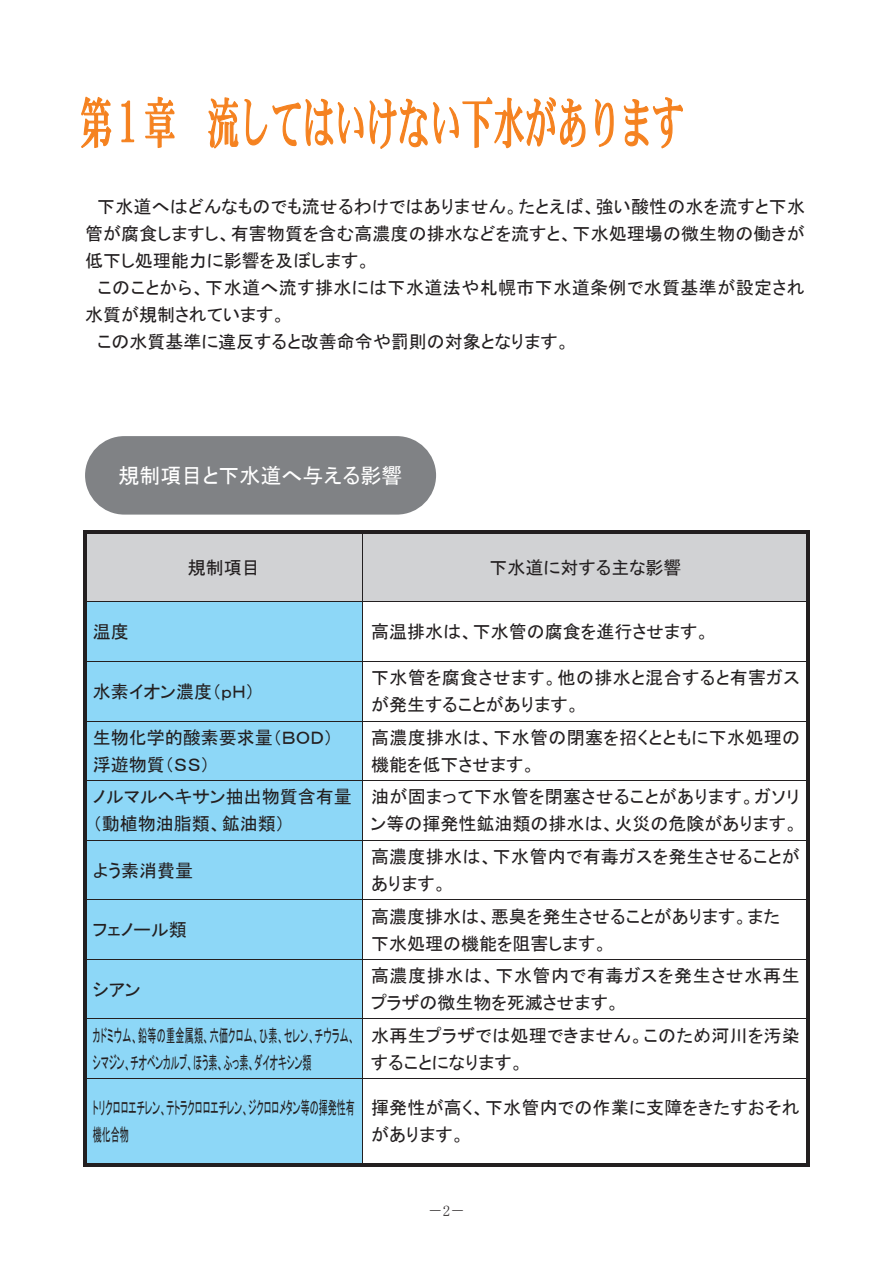
<style>
.page{position:relative;width:893px;height:1263px;background:#fff}
.page>*{position:absolute;margin:0;border:0;box-sizing:border-box;transform-origin:0 0}
.t1{font:21px "MS P Gothic";color:#fff}
.t2{font:18px/27px "MS P Gothic";letter-spacing:.005em;color:#231f20}
.t3{font:18px/27px "MS P Gothic";letter-spacing:.025em;color:#231f20;scale:.5 1}
.t4{font:18px "MS P Gothic";letter-spacing:.025em;color:#231f20}
.t5{font:18px/27px "MS P Gothic";letter-spacing:.035em;color:#231f20}
.t6{font:18px/27px "MS P Gothic";letter-spacing:.005em;color:#231f20;scale:.5 1}
.t7{font:15px "MS P Mincho";color:#231f20}
</style>
<div class="page">
<div style="left:86px;top:534px;width:277px;height:68px;background:#d1d2d4"></div>
<div style="left:363px;top:534px;width:444px;height:68px;background:#d1d2d4"></div>
<hr style="left:83px;top:531px;width:280px;height:3px;background:#231f20">
<hr style="left:363px;top:531px;width:443px;height:3px;background:#231f20">
<svg style="left:806px;top:531px;width:4px;height:3px"></svg>
<hr style="left:83px;top:534px;width:3px;height:68px;background:#231f20">
<hr style="left:363px;top:534px;width:1px;height:68px;background:#231f20">
<hr style="left:806px;top:534px;width:4px;height:68px;background:#231f20">
<div style="left:86px;top:602px;width:277px;height:59px;background:#8dd7f7"></div>
<hr style="left:83px;top:602px;width:727px;height:1px;background:#231f20">
<hr style="left:83px;top:602px;width:3px;height:59px;background:#231f20">
<hr style="left:363px;top:602px;width:1px;height:59px;background:#231f20">
<hr style="left:806px;top:602px;width:4px;height:59px;background:#231f20">
<div style="left:86px;top:662px;width:277px;height:59px;background:#8dd7f7"></div>
<hr style="left:83px;top:661px;width:727px;height:1px;background:#231f20">
<hr style="left:83px;top:662px;width:3px;height:59px;background:#231f20">
<hr style="left:363px;top:662px;width:1px;height:59px;background:#231f20">
<hr style="left:806px;top:662px;width:4px;height:59px;background:#231f20">
<div style="left:86px;top:721px;width:277px;height:59px;background:#8dd7f7"></div>
<hr style="left:83px;top:721px;width:727px;height:1px;background:#231f20">
<hr style="left:83px;top:721px;width:3px;height:59px;background:#231f20">
<hr style="left:363px;top:721px;width:1px;height:59px;background:#231f20">
<hr style="left:806px;top:721px;width:4px;height:59px;background:#231f20">
<div style="left:86px;top:781px;width:277px;height:59px;background:#8dd7f7"></div>
<hr style="left:83px;top:780px;width:727px;height:1px;background:#231f20">
<hr style="left:83px;top:781px;width:3px;height:59px;background:#231f20">
<hr style="left:363px;top:781px;width:1px;height:59px;background:#231f20">
<hr style="left:806px;top:781px;width:4px;height:59px;background:#231f20">
<div style="left:86px;top:841px;width:277px;height:58px;background:#8dd7f7"></div>
<hr style="left:83px;top:840px;width:727px;height:1px;background:#231f20">
<hr style="left:83px;top:841px;width:3px;height:58px;background:#231f20">
<hr style="left:363px;top:841px;width:1px;height:58px;background:#231f20">
<hr style="left:806px;top:841px;width:4px;height:58px;background:#231f20">
<div style="left:86px;top:900px;width:277px;height:59px;background:#8dd7f7"></div>
<hr style="left:83px;top:899px;width:727px;height:1px;background:#231f20">
<hr style="left:83px;top:900px;width:3px;height:59px;background:#231f20">
<hr style="left:363px;top:900px;width:1px;height:59px;background:#231f20">
<hr style="left:806px;top:900px;width:4px;height:59px;background:#231f20">
<div style="left:86px;top:960px;width:277px;height:58px;background:#8dd7f7"></div>
<hr style="left:83px;top:959px;width:727px;height:1px;background:#231f20">
<hr style="left:83px;top:960px;width:3px;height:58px;background:#231f20">
<hr style="left:363px;top:960px;width:1px;height:58px;background:#231f20">
<hr style="left:806px;top:960px;width:4px;height:58px;background:#231f20">
<div style="left:86px;top:1019px;width:277px;height:59px;background:#8dd7f7"></div>
<hr style="left:83px;top:1018px;width:727px;height:1px;background:#231f20">
<hr style="left:83px;top:1019px;width:3px;height:59px;background:#231f20">
<hr style="left:363px;top:1019px;width:1px;height:59px;background:#231f20">
<hr style="left:806px;top:1019px;width:4px;height:59px;background:#231f20">
<div style="left:86px;top:1079px;width:277px;height:84px;background:#8dd7f7"></div>
<hr style="left:83px;top:1078px;width:727px;height:1px;background:#231f20">
<hr style="left:83px;top:1079px;width:3px;height:88px;background:#231f20">
<hr style="left:83px;top:1163px;width:280px;height:4px;background:#231f20">
<hr style="left:363px;top:1079px;width:1px;height:84px;background:#231f20">
<hr style="left:363px;top:1163px;width:443px;height:4px;background:#231f20">
<hr style="left:806px;top:1079px;width:4px;height:88px;background:#231f20">
<svg style="left:81px;top:96px;width:31px;height:52px"></svg>
<svg style="left:121px;top:100px;width:14px;height:43px"></svg>
<svg style="left:145px;top:96px;width:30px;height:52px"></svg>
<svg style="left:208px;top:97px;width:378px;height:52px"></svg>
<svg style="left:595px;top:99px;width:19px;height:48px"></svg>
<svg style="left:623px;top:97px;width:60px;height:52px"></svg>
<div style="left:85px;top:436px;width:351px;height:79px;background:#808285;border-radius:39px"></div>
<p class="t2" style="left:97px;top:193px;width:709px">下水道へはどんなものでも流せるわけではありません。たとえば、強い酸性の水を流すと下水</p>
<p class="t2" style="left:85px;top:220px;width:721px">管が腐食しますし、有害物質を含む高濃度の排水などを流すと、下水処理場の微生物の働きが</p>
<p class="t2" style="left:85px;top:247px;width:287px">低下し処理能力に影響を及ぼします。</p>
<p class="t4" style="left:97px;top:279px;width:709px">このことから、下水道へ流す排水には下水道法や札幌市下水道条例で水質基準が設定され</p>
<p class="t2" style="left:85px;top:301px;width:202px">水質が規制されています。</p>
<p class="t2" style="left:97px;top:328px;width:474px">この水質基準に違反すると改善命令や罰則の対象となります。</p>
<p class="t1" style="left:118px;top:465px;width:286px">規制項目と下水道へ与える影響</p>
<p class="t2" style="left:188px;top:554px;width:73px">規制項目</p>
<p class="t2" style="left:490px;top:554px;width:194px">下水道に対する主な影響</p>
<p class="t2" style="left:93px;top:618px;width:37px">温度</p>
<p class="t2" style="left:371px;top:618px;width:340px">高温排水は、下水管の腐食を進行させます。</p>
<p class="t2" style="left:93px;top:678px;width:163px">水素イオン濃度（ｐＨ）</p>
<p class="t2" style="left:371px;top:664px;width:430px">下水管を腐食させます。他の排水と混合すると有害ガスが発生することがあります。</p>
<p class="t2" style="left:93px;top:724px;width:242px">生物化学的酸素要求量（ＢＯＤ）浮遊物質（ＳＳ）</p>
<p class="t2" style="left:371px;top:724px;width:431px">高濃度排水は、下水管の閉塞を招くとともに下水処理の機能を低下させます。</p>
<p class="t2" style="left:93px;top:783px;width:260px">ノルマルヘキサン抽出物質含有量（動植物油脂類、鉱油類）</p>
<p class="t2" style="left:371px;top:783px;width:430px">油が固まって下水管を閉塞させることがあります。ガソリン等の揮発性鉱油類の排水は、火災の危険があります。</p>
<p class="t2" style="left:93px;top:856px;width:102px">よう素消費量</p>
<p class="t2" style="left:371px;top:843px;width:430px">高濃度排水は、下水管内で有毒ガスを発生させることがあります。</p>
<p class="t2" style="left:93px;top:916px;width:95px">フェノール類</p>
<p class="t2" style="left:93px;top:975px;width:49px">シアン</p>
<p class="t2" style="left:371px;top:902px;width:411px">高濃度排水は、悪臭を発生させることがあります。また下水処理の機能を阻害します。</p>
<p class="t5" style="left:371px;top:962px;width:430px">高濃度排水は、下水管内で有毒ガスを発生させ水再生プラザの微生物を死滅させます。</p>
<p class="t3" style="left:93px;top:1022px;width:525px">カドミウム、鉛等の重金属類、六価クロム、ひ素、セレン、チウラム、シマジン、チオベンカルブ、ほう素、ふっ素、ダイオキシン類</p>
<p class="t2" style="left:371px;top:1022px;width:430px">水再生プラザでは処理できません。このため河川を汚染することになります。</p>
<p class="t6" style="left:93px;top:1094px;width:525px">トリクロロエチレン、テトラクロロエチレン、ジクロロメタン等の揮発性有機化合物</p>
<p class="t2" style="left:371px;top:1094px;width:430px">揮発性が高く、下水管内での作業に支障をきたすおそれがあります。</p>
<p class="t7" style="left:428px;top:1203px;width:39px">－2－</p>
</div>
